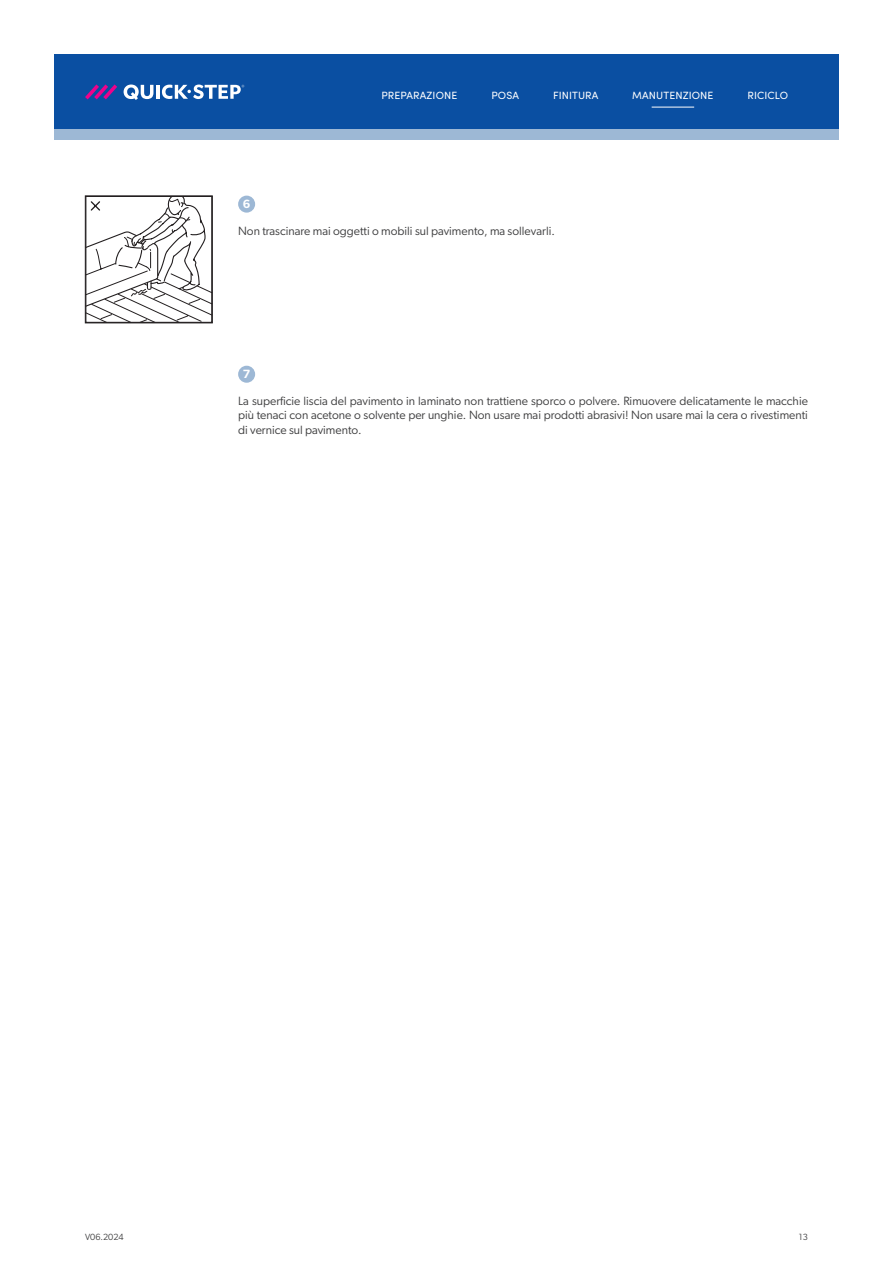
<style>
.page{position:relative;width:893px;height:1263px;background:#fff}
.page>*{position:absolute;margin:0;border:0;box-sizing:border-box;transform-origin:0 0}
.t1{font:12px/14.4px "Gibson";color:#3e3e3f;text-align:justify}
.t2{font:600 12px "Gibson";color:#fff}
.t3{font:10.5px "Sofia Pro";letter-spacing:.01em;color:#fff}
.t4{font:9px "Gibson";color:#3e3e3f}
</style>
<div class="page">
<div style="left:54px;top:54px;width:785px;height:75px;background:#0a4fa2"></div>
<div style="left:54px;top:129px;width:785px;height:11px;background:#9db8d5"></div>
<svg style="left:85px;top:84px;width:32px;height:15px"></svg>
<svg style="left:124px;top:85px;width:29px;height:15px"></svg>
<hr style="left:156px;top:85px;width:4px;height:14px;background:#fff">
<svg style="left:162px;top:85px;width:82px;height:14px"></svg>
<hr style="left:652px;top:107px;width:42px;height:1px;background:#fff">
<svg style="left:87px;top:198px;width:124px;height:123px"></svg>
<div style="left:85px;top:196px;width:128px;height:127px;border:1px solid #231f20"></div>
<div style="left:238px;top:196px;width:17px;height:17px;background:#9db8d5;border-radius:50%"></div>
<div style="left:238px;top:366px;width:17px;height:17px;background:#9db8d5;border-radius:50%"></div>
<p class="t3" style="left:381px;top:87px;width:77px">PREPARAZIONE</p>
<p class="t3" style="left:491px;top:87px;width:29px">POSA</p>
<p class="t3" style="left:553px;top:87px;width:47px">FINITURA</p>
<p class="t3" style="left:632px;top:87px;width:83px">MANUTENZIONE</p>
<p class="t3" style="left:747px;top:87px;width:42px">RICICLO</p>
<p class="t2" style="left:243px;top:197px;width:9px">6</p>
<p class="t1" style="left:238px;top:223px;width:318px">Non trascinare mai oggetti o mobili sul pavimento, ma sollevarli.</p>
<p class="t2" style="left:243px;top:367px;width:9px">7</p>
<p class="t1" style="left:238px;top:394px;width:571px">La superficie liscia del pavimento in laminato non trattiene sporco o polvere. Rimuovere delicatamente le macchie più tenaci con acetone o solvente per unghie. Non usare mai prodotti abrasivi! Non usare mai la cera o rivestimenti di vernice sul pavimento.</p>
<p class="t4" style="left:85px;top:1231px;width:40px">V06.2024</p>
<p class="t4" style="left:799px;top:1231px;width:10px">13</p>
</div>
